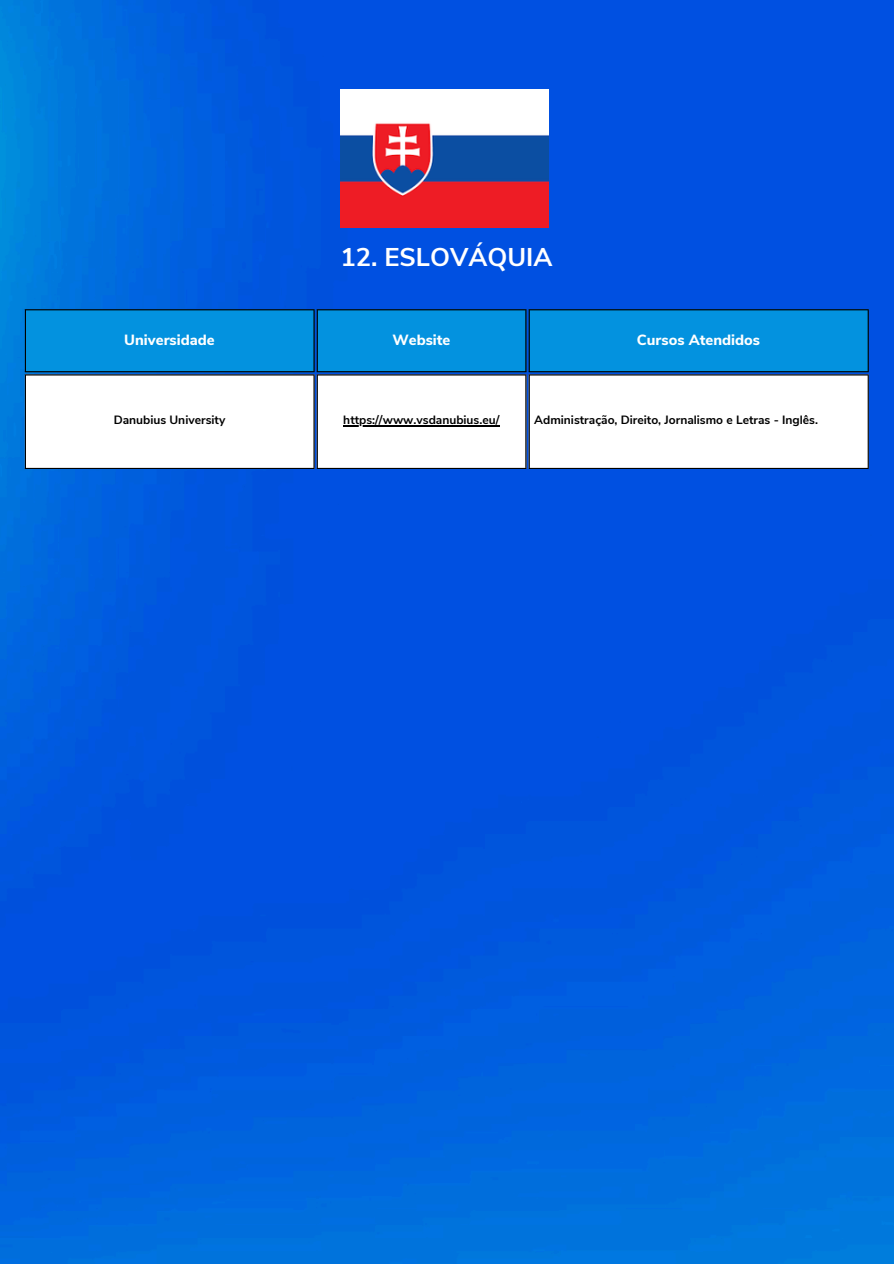
<style>
.page{position:relative;width:894px;height:1264px;background:#fff}
.page>*{position:absolute;margin:0;border:0;box-sizing:border-box;transform-origin:0 0}
.t1{font:700 25.65px "Nunito Sans";color:#fff}
.t2{font:800 14.7px "Nunito Sans";color:#fff}
.t3{font:700 12px "Nunito Sans";color:#000}
</style>
<div class="page">
<img style="left:0;top:0;width:893px;height:1263px">
<div style="left:26px;top:309px;width:841px;height:63px;background:#0392df"></div>
<svg style="left:26px;top:374px;width:841px;height:95px"></svg>
<hr style="left:343px;top:425px;width:156px;height:1px;background:#000">
<hr style="left:25px;top:310px;width:1px;height:61px;background:#000">
<hr style="left:313px;top:310px;width:1px;height:61px;background:#000">
<hr style="left:25px;top:309px;width:289px;height:1px;background:#000">
<hr style="left:25px;top:371px;width:289px;height:1px;background:#000">
<hr style="left:316px;top:310px;width:2px;height:61px;background:#000">
<hr style="left:525px;top:310px;width:1px;height:61px;background:#000">
<hr style="left:316px;top:309px;width:210px;height:1px;background:#000">
<hr style="left:316px;top:371px;width:210px;height:1px;background:#000">
<hr style="left:528px;top:310px;width:1px;height:61px;background:#000">
<hr style="left:867px;top:310px;width:1px;height:61px;background:#000">
<hr style="left:528px;top:309px;width:340px;height:1px;background:#000">
<hr style="left:528px;top:371px;width:340px;height:1px;background:#000">
<hr style="left:25px;top:375px;width:1px;height:93px;background:#000">
<hr style="left:313px;top:375px;width:1px;height:93px;background:#000">
<hr style="left:25px;top:374px;width:289px;height:1px;background:#000">
<hr style="left:25px;top:468px;width:289px;height:1px;background:#000">
<hr style="left:316px;top:375px;width:2px;height:93px;background:#000">
<hr style="left:525px;top:375px;width:1px;height:93px;background:#000">
<hr style="left:316px;top:374px;width:210px;height:1px;background:#000">
<hr style="left:316px;top:468px;width:210px;height:1px;background:#000">
<hr style="left:528px;top:375px;width:1px;height:93px;background:#000">
<hr style="left:867px;top:375px;width:1px;height:93px;background:#000">
<hr style="left:528px;top:374px;width:340px;height:1px;background:#000">
<hr style="left:528px;top:468px;width:340px;height:1px;background:#000">
<img style="left:340px;top:89px;width:208px;height:139px">
<p class="t1" style="left:340px;top:240px;width:213px">12. ESLOVÁQUIA</p>
<p class="t2" style="left:124px;top:330px;width:92px">Universidade</p>
<h1 class="t2" style="left:392px;top:330px;width:60px">Website</h1>
<p class="t2" style="left:636px;top:330px;width:125px">Cursos Atendidos</p>
<p class="t3" style="left:114px;top:412px;width:113px">Danubius University</p>
<p class="t3" style="left:343px;top:412px;width:158px">https://www.vsdanubius.eu/</p>
<p class="t3" style="left:534px;top:412px;width:285px">Administração, Direito, Jornalismo e Letras - Inglês.</p>
</div>
